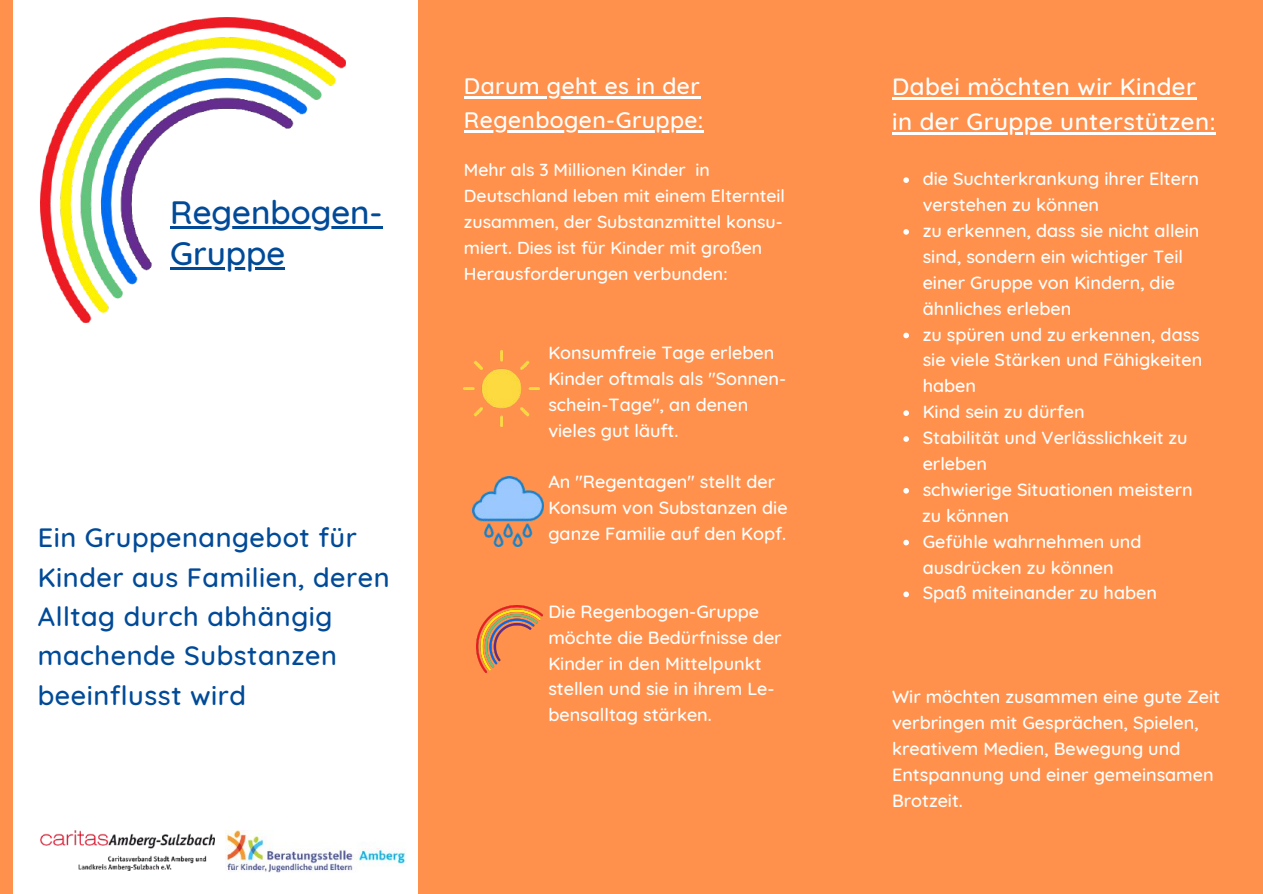
<style>
.page{position:relative;width:1263px;height:894px;background:#fff}
.page>*{position:absolute;margin:0;border:0;box-sizing:border-box;transform-origin:0 0}
.t1{font:500 33px/40.5px "Quicksand";color:#004a98}
.t2{font:500 27px/39.3px "Quicksand";letter-spacing:.02em;color:#004a98}
.t3{font:500 24px/34.8px "Quicksand";letter-spacing:.02em;color:#fff}
.t4{font:500 22.8px/33.8px "Quicksand";letter-spacing:.02em;color:#fff}
.t5{font:500 18px/25.8px "Quicksand";color:#fff}
.t6{font:500 17.7px/25.8px "Quicksand";color:#fff}
</style>
<div class="page">
<div style="left:0;top:0;width:1263px;height:893px;background:#ff914d"></div>
<div style="left:13px;top:0;width:405px;height:893px;background:#fff"></div>
<img style="left:41px;top:830px;width:173px;height:40px">
<img style="left:226px;top:830px;width:180px;height:42px">
<img style="left:464px;top:350px;width:75px;height:76px">
<img style="left:473px;top:476px;width:70px;height:70px">
<hr style="left:464px;top:96px;width:236px;height:3px;background:#fff">
<hr style="left:464px;top:130px;width:240px;height:2px;background:#fff">
<img style="left:477px;top:605px;width:66px;height:67px">
<img style="left:41px;top:18px;width:305px;height:304px">
<hr style="left:170px;top:226px;width:213px;height:3px;background:#004a98">
<hr style="left:170px;top:267px;width:115px;height:2px;background:#004a98">
<svg style="left:903px;top:177px;width:6px;height:6px"></svg>
<svg style="left:903px;top:229px;width:6px;height:6px"></svg>
<svg style="left:903px;top:332px;width:6px;height:6px"></svg>
<svg style="left:903px;top:410px;width:6px;height:6px"></svg>
<svg style="left:903px;top:436px;width:6px;height:5px"></svg>
<svg style="left:903px;top:488px;width:6px;height:5px"></svg>
<svg style="left:903px;top:539px;width:6px;height:6px"></svg>
<svg style="left:903px;top:591px;width:6px;height:6px"></svg>
<hr style="left:892px;top:97px;width:304px;height:3px;background:#fff">
<hr style="left:892px;top:132px;width:324px;height:2px;background:#fff">
<h1 class="t1" style="left:170px;top:192px;width:214px">Regenbogen-<br>Gruppe</h1>
<h2 class="t2" style="left:38px;top:517px;width:353px">Ein Gruppenangebot für<br>Kinder aus Familien, deren<br>Alltag durch abhängig machende Substanzen beeinflusst wird</h2>
<p class="t4" style="left:464px;top:69px;width:241px">Darum geht es in der<br>Regenbogen-Gruppe:</p>
<p class="t6" style="left:464px;top:156px;width:323px">Mehr als 3 Millionen Kinder in Deutschland leben mit einem Elternteil zusammen, der Substanzmittel konsu&shy;miert. Dies ist für Kinder mit großen Herausforderungen verbunden:</p>
<p class="t5" style="left:548px;top:339px;width:239px">Konsumfreie Tage erleben<br>Kinder oftmals als "Sonnen&shy;schein-Tage", an denen vieles gut läuft.</p>
<p class="t5" style="left:548px;top:468px;width:241px">An "Regentagen" stellt der<br>Konsum von Substanzen die ganze Familie auf den Kopf.</p>
<p class="t5" style="left:548px;top:598px;width:235px">Die Regenbogen-Gruppe möchte die Bedürfnisse der<br>Kinder in den Mittelpunkt stellen und sie in ihrem Le&shy;bensalltag stärken.</p>
<h3 class="t3" style="left:892px;top:69px;width:325px">Dabei möchten wir Kinder in der Gruppe unterstützen:</h3>
<p class="t5" style="left:923px;top:165px;width:281px">die Suchterkrankung ihrer Eltern verstehen zu können<br>zu erkennen, dass sie nicht allein sind, sondern ein wichtiger Teil einer Gruppe von Kindern, die ähnliches erleben<br>zu spüren und zu erkennen, dass sie viele Stärken und Fähigkeiten haben<br>Kind sein zu dürfen<br>Stabilität und Verlässlichkeit zu erleben<br>schwierige Situationen meistern</p>
<p class="t5" style="left:923px;top:528px;width:236px">Gefühle wahrnehmen und ausdrücken zu können<br>Spaß miteinander zu haben</p>
<p class="t5" style="left:922px;top:502px;width:89px">zu können</p>
<p class="t5" style="left:892px;top:683px;width:329px">Wir möchten zusammen eine gute Zeit verbringen mit Gesprächen, Spielen, kreativem Medien, Bewegung und<br>Entspannung und einer gemeinsamen<br>Brotzeit.</p>
</div>
